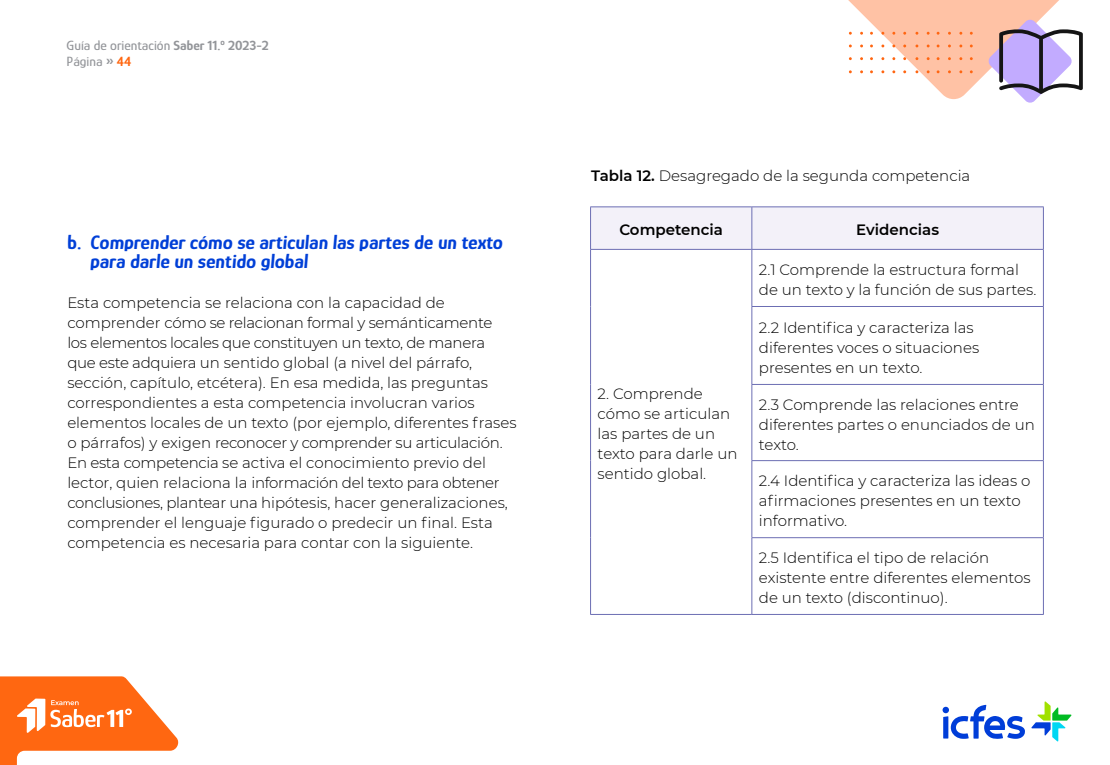
<style>
.page{position:relative;width:1110px;height:765px;background:#fff}
.page>*{position:absolute;margin:0;border:0;box-sizing:border-box;transform-origin:0 0}
.t1{font:700 20px/18.8px "Glory";color:#003fd7}
.PARRAFO_GENERAL{font:300 15px/20px "Montserrat";color:#000}
.TABLAS_Y_FIGURAS{font:300 15px "Montserrat";color:#000}
.Encabezado{font:600 15px "Montserrat";color:#000}
.t2{font:500 13.75px/16.5px "Glory";color:#939599}
.s1{font-weight:700}
.s2{font-weight:700;color:#ff6711}
.s3{font-weight:600}
</style>
<div class="page">
<svg style="left:1031px;top:701px;width:40px;height:41px"></svg>
<svg style="left:942px;top:705px;width:82px;height:34px"></svg>
<svg style="left:0;top:676px;width:179px;height:89px"></svg>
<div style="left:591px;top:208px;width:452px;height:41px;background:#f3f1f9"></div>
<hr style="left:590px;top:207px;width:161px;height:1px;background:#6c6eb3">
<hr style="left:590px;top:207px;width:1px;height:42px;background:#6c6eb3">
<hr style="left:751px;top:207px;width:292px;height:1px;background:#6c6eb3">
<hr style="left:751px;top:207px;width:1px;height:42px;background:#6c6eb3">
<hr style="left:1043px;top:207px;width:1px;height:42px;background:#6c6eb3">
<hr style="left:590px;top:249px;width:161px;height:1px;background:#6c6eb3">
<hr style="left:590px;top:250px;width:1px;height:56px;background:#6c6eb3">
<hr style="left:590px;top:306px;width:1px;height:78px;background:#6c6eb3">
<hr style="left:590px;top:384px;width:1px;height:77px;background:#6c6eb3">
<hr style="left:590px;top:461px;width:1px;height:77px;background:#6c6eb3">
<hr style="left:590px;top:538px;width:1px;height:76px;background:#6c6eb3">
<hr style="left:590px;top:614px;width:161px;height:1px;background:#6c6eb3">
<hr style="left:751px;top:249px;width:292px;height:1px;background:#6c6eb3">
<hr style="left:751px;top:250px;width:1px;height:56px;background:#6c6eb3">
<hr style="left:1043px;top:250px;width:1px;height:56px;background:#6c6eb3">
<hr style="left:751px;top:306px;width:292px;height:1px;background:#6c6eb3">
<hr style="left:751px;top:307px;width:1px;height:77px;background:#6c6eb3">
<hr style="left:1043px;top:307px;width:1px;height:77px;background:#6c6eb3">
<hr style="left:751px;top:384px;width:292px;height:1px;background:#6c6eb3">
<hr style="left:751px;top:385px;width:1px;height:75px;background:#6c6eb3">
<hr style="left:1043px;top:385px;width:1px;height:75px;background:#6c6eb3">
<hr style="left:751px;top:460px;width:292px;height:1px;background:#6c6eb3">
<hr style="left:751px;top:461px;width:1px;height:76px;background:#6c6eb3">
<hr style="left:1043px;top:461px;width:1px;height:76px;background:#6c6eb3">
<hr style="left:751px;top:537px;width:292px;height:1px;background:#6c6eb3">
<hr style="left:751px;top:538px;width:1px;height:76px;background:#6c6eb3">
<hr style="left:1043px;top:538px;width:1px;height:76px;background:#6c6eb3">
<hr style="left:751px;top:614px;width:292px;height:1px;background:#6c6eb3">
<svg style="left:848px;top:0;width:235px;height:103px"></svg>
<p class="t2" style="left:67px;top:37px;width:204px">Guía de orientación <span class="s1">Saber 11.</span><sup>º</sup> <span class="s1">2023-2<br></span>Página <span class="s1">»</span> <span class="s2">44</span></p>
<p class="t1" style="left:90px;top:233px;width:416px;text-indent:-23px">b. Comprender cómo se articulan las partes de un texto para darle un sentido global</p>
<p class="PARRAFO_GENERAL" style="left:67px;top:292px;width:450px">Esta competencia se relaciona con la capacidad de comprender cómo se relacionan formal y semánticamente<br>los elementos locales que constituyen un texto, de manera que este adquiera un sentido global (a nivel del párrafo, sección, capítulo, etcétera). En esa medida, las preguntas correspondientes a esta competencia involucran varios elementos locales de un texto (por ejemplo, diferentes frases o párrafos) y exigen reconocer y comprender su articulación.<br>En esta competencia se activa el conocimiento previo del lector, quien relaciona la información del texto para obtener conclusiones, plantear una hipótesis, hacer generalizaciones, comprender el lenguaje figurado o predecir un final. Esta competencia es necesaria para contar con la siguiente.</p>
<p class="TABLAS_Y_FIGURAS" style="left:591px;top:165px;width:381px"><span class="s3">Tabla 12.</span> Desagregado de la segunda competencia</p>
<p class="Encabezado" style="left:619px;top:219px;width:105px">Competencia</p>
<p class="Encabezado" style="left:856px;top:219px;width:84px">Evidencias</p>
<p class="PARRAFO_GENERAL" style="left:597px;top:383px;width:141px">2. Comprende cómo se articulan las partes de un texto para darle un sentido global.</p>
<p class="PARRAFO_GENERAL" style="left:759px;top:259px;width:279px">2.1 Comprende la estructura formal de un texto y la función de sus partes.</p>
<p class="PARRAFO_GENERAL" style="left:759px;top:317px;width:222px">2.2 Identifica y caracteriza las diferentes voces o situaciones presentes en un texto.</p>
<p class="PARRAFO_GENERAL" style="left:759px;top:394px;width:277px">2.3 Comprende las relaciones entre diferentes partes o enunciados de un texto.</p>
<p class="PARRAFO_GENERAL" style="left:759px;top:471px;width:273px">2.4 Identifica y caracteriza las ideas o afirmaciones presentes en un texto informativo.</p>
<p class="PARRAFO_GENERAL" style="left:759px;top:547px;width:273px">2.5 Identifica el tipo de relación existente entre diferentes elementos de un texto (discontinuo).</p>
</div>
